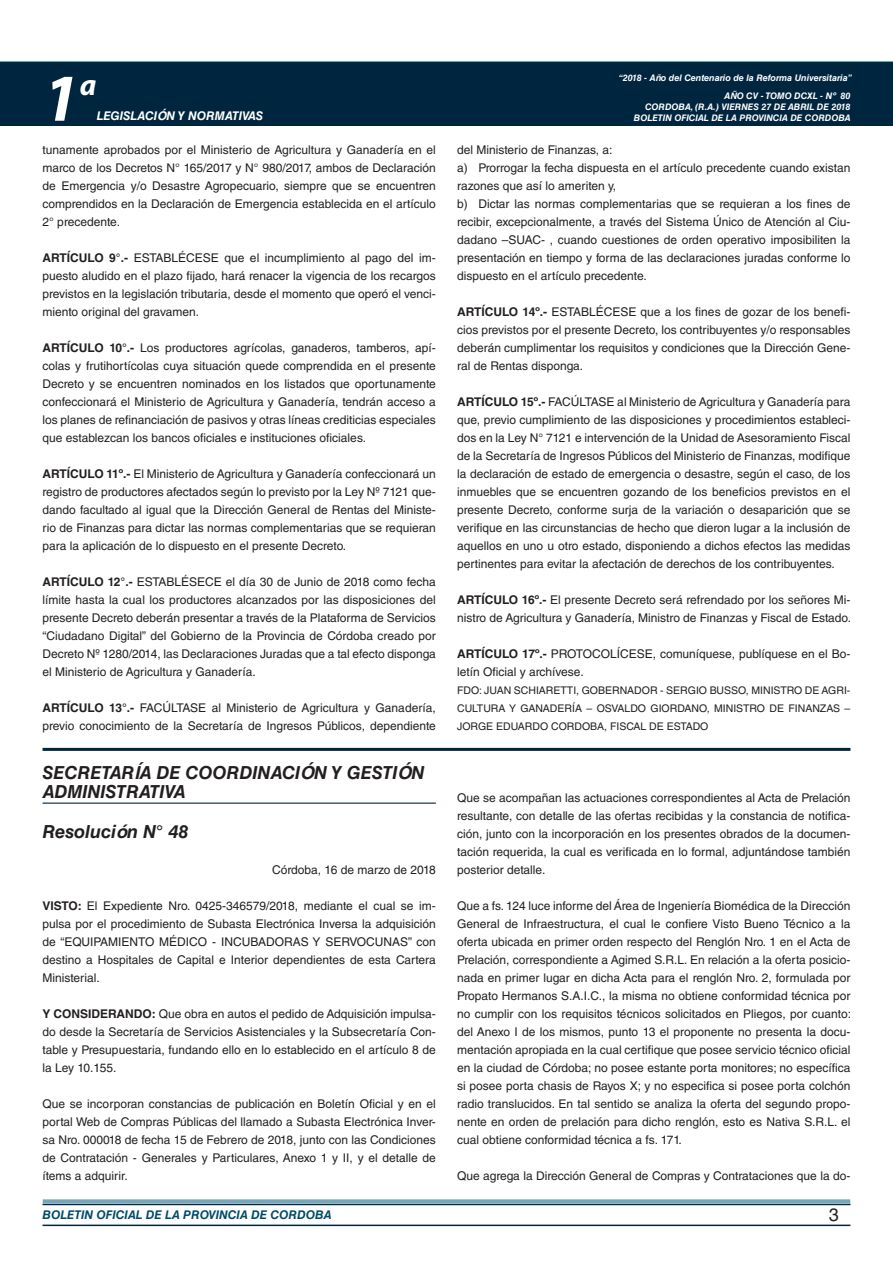
<style>
.page{position:relative;width:893px;height:1263px;background:#fff}
.page>*{position:absolute;margin:0;border:0;box-sizing:border-box;transform-origin:0 0}
.t1{font:italic 700 67.5px "Myriad Pro";color:#fff}
.t2{font:italic 700 30px "Myriad Pro";color:#fff}
.NOMBRE_DE_MINISTERIO{font:italic 700 18px/19.5px "Helvetica LT Std";color:#231f20}
.DOC__N{font:italic 700 18px "Helvetica LT Std";color:#231f20}
.t3{font:18px "Helvetica LT Std";color:#231f20}
.TEXTO_BASE{font:12px/18px "Helvetica LT Std";color:#231f20;text-align:justify}
.t4{font:italic 700 12px "Helvetica LT Std";color:#004b6c}
.FECHA{font:12px "Helvetica LT Std";color:#231f20}
.t5{font:italic 700 12px "Helvetica LT Std";color:#fff}
.FIRMA{font:10.5px/18px "Helvetica LT Std";color:#231f20;text-align:justify}
.t6{font:italic 700 9px/10.8px "Helvetica LT Std";color:#fff;text-align:right}
.s1{font-weight:700}
</style>
<div class="page">
<div style="left:0;top:61px;width:893px;height:6px;background:#73a5b8"></div>
<div style="left:0;top:62px;width:893px;height:64px;background:#00263f"></div>
<hr style="left:43px;top:1224px;width:807px;height:2px;background:#00263f">
<div style="left:42px;top:1198px;width:809px;height:8px;background:#fff;opacity:.75"></div>
<hr style="left:43px;top:802px;width:393px;height:2px;background:#00263f">
<hr style="left:43px;top:748px;width:807px;height:3px;background:#00263f">
<h1 class="t1" style="left:43px;top:54px;width:38px">1</h1>
<h2 class="t2" style="left:80px;top:66px;width:18px">a</h2>
<p class="t5" style="left:97px;top:109px;width:168px">LEGISLACIÓN Y NORMATIVAS</p>
<p class="TEXTO_BASE" style="left:43px;top:141px;width:395px">tunamente aprobados por el Ministerio de Agricultura y Ganadería en el marco de los Decretos N° 165/2017 y N° 980/2017, ambos de Declaración de Emergencia y/o Desastre Agropecuario, siempre que se encuentren comprendidos en la Declaración de Emergencia establecida en el artículo 2° precedente.</p>
<p class="TEXTO_BASE" style="left:43px;top:249px;width:395px"><span class="s1">ARTÍCULO 9°.-</span> ESTABLÉCESE que el incumplimiento al pago del im&shy;puesto aludido en el plazo fijado, hará renacer la vigencia de los recargos previstos en la legislación tributaria, desde el momento que operó el venci&shy;miento original del gravamen.</p>
<p class="TEXTO_BASE" style="left:43px;top:339px;width:395px"><span class="s1">ARTÍCULO 10°.-</span> Los productores agrícolas, ganaderos, tamberos, apí&shy;colas y frutihortícolas cuya situación quede comprendida en el presente Decreto y se encuentren nominados en los listados que oportunamente confeccionará el Ministerio de Agricultura y Ganadería, tendrán acceso a los planes de refinanciación de pasivos y otras líneas crediticias especiales que establezcan los bancos oficiales e instituciones oficiales.</p>
<p class="TEXTO_BASE" style="left:43px;top:465px;width:395px"><span class="s1">ARTÍCULO 11º.-</span> El Ministerio de Agricultura y Ganadería confeccionará un registro de productores afectados según lo previsto por la Ley Nº 7121 que&shy;dando facultado al igual que la Dirección General de Rentas del Ministe&shy;rio de Finanzas para dictar las normas complementarias que se requieran para la aplicación de lo dispuesto en el presente Decreto.</p>
<p class="TEXTO_BASE" style="left:43px;top:573px;width:395px"><span class="s1">ARTÍCULO 12°.-</span> ESTABLÉSECE el día 30 de Junio de 2018 como fecha límite hasta la cual los productores alcanzados por las disposiciones del presente Decreto deberán presentar a través de la Plataforma de Servicios “Ciudadano Digital” del Gobierno de la Provincia de Córdoba creado por Decreto Nº 1280/2014, las Declaraciones Juradas que a tal efecto disponga el Ministerio de Agricultura y Ganadería.</p>
<p class="TEXTO_BASE" style="left:43px;top:699px;width:395px"><span class="s1">ARTÍCULO 13°.-</span> FACÚLTASE al Ministerio de Agricultura y Ganadería, previo conocimiento de la Secretaría de Ingresos Públicos, dependiente</p>
<p class="NOMBRE_DE_MINISTERIO" style="left:43px;top:762px;width:383px">SECRETARÍA DE COORDINACIÓN Y GESTIÓN<br>ADMINISTRATIVA</p>
<p class="DOC__N" style="left:43px;top:820px;width:147px">Resolución N° 48</p>
<p class="FECHA" style="left:272px;top:863px;width:165px">Córdoba, 16 de marzo de 2018</p>
<p class="TEXTO_BASE" style="left:43px;top:897px;width:395px"><span class="s1">VISTO:</span> El Expediente Nro. 0425-346579/2018, mediante el cual se im&shy;pulsa por el procedimiento de Subasta Electrónica Inversa la adquisición de “EQUIPAMIENTO MÉDICO - INCUBADORAS Y SERVOCUNAS” con destino a Hospitales de Capital e Interior dependientes de esta Cartera Ministerial.</p>
<p class="TEXTO_BASE" style="left:43px;top:1005px;width:395px"><span class="s1">Y CONSIDERANDO:</span> Que obra en autos el pedido de Adquisición impulsa&shy;do desde la Secretaría de Servicios Asistenciales y la Subsecretaría Con&shy;table y Presupuestaria, fundando ello en lo establecido en el artículo 8 de la Ley 10.155.</p>
<p class="TEXTO_BASE" style="left:43px;top:1095px;width:395px">Que se incorporan constancias de publicación en Boletín Oficial y en el portal Web de Compras Públicas del llamado a Subasta Electrónica Inver&shy;sa Nro. 000018 de fecha 15 de Febrero de 2018, junto con las Condiciones de Contratación - Generales y Particulares, Anexo 1 y II, y el detalle de ítems a adquirir.</p>
<p class="t6" style="left:619px;top:72px;width:235px">“2018 - Año del Centenario de la Reforma Universitaria”</p>
<p class="t6" style="left:634px;top:91px;width:218px">AÑO CV - TOMO DCXL - Nº 80<br>CORDOBA, (R.A.) VIERNES 27 DE ABRIL DE 2018<br>BOLETIN OFICIAL DE LA PROVINCIA DE CORDOBA</p>
<p class="TEXTO_BASE" style="left:457px;top:141px;width:157px">del Ministerio de Finanzas, a:</p>
<p class="TEXTO_BASE" style="left:457px;top:159px;width:395px">a) Prorrogar la fecha dispuesta en el artículo precedente cuando existan razones que así lo ameriten y,</p>
<p class="TEXTO_BASE" style="left:457px;top:195px;width:395px">b) Dictar las normas complementarias que se requieran a los fines de recibir, excepcionalmente, a través del Sistema Único de Atención al Ciu&shy;dadano –SUAC- , cuando cuestiones de orden operativo imposibiliten la presentación en tiempo y forma de las declaraciones juradas conforme lo dispuesto en el artículo precedente.</p>
<p class="TEXTO_BASE" style="left:457px;top:303px;width:395px"><span class="s1">ARTÍCULO 14º.-</span> ESTABLÉCESE que a los fines de gozar de los benefi&shy;cios previstos por el presente Decreto, los contribuyentes y/o responsables deberán cumplimentar los requisitos y condiciones que la Dirección Gene&shy;ral de Rentas disponga.</p>
<p class="TEXTO_BASE" style="left:457px;top:393px;width:395px"><span class="s1">ARTÍCULO 15º.-</span> FACÚLTASE al Ministerio de Agricultura y Ganadería para que, previo cumplimiento de las disposiciones y procedimientos estableci&shy;dos en la Ley N° 7121 e intervención de la Unidad de Asesoramiento Fiscal de la Secretaría de Ingresos Públicos del Ministerio de Finanzas, modifique la declaración de estado de emergencia o desastre, según el caso, de los inmuebles que se encuentren gozando de los beneficios previstos en el presente Decreto, conforme surja de la variación o desaparición que se verifique en las circunstancias de hecho que dieron lugar a la inclusión de aquellos en uno u otro estado, disponiendo a dichos efectos las medidas pertinentes para evitar la afectación de derechos de los contribuyentes.</p>
<p class="TEXTO_BASE" style="left:457px;top:591px;width:396px"><span class="s1">ARTÍCULO 16º.-</span> El presente Decreto será refrendado por los señores Mi&shy;nistro de Agricultura y Ganadería, Ministro de Finanzas y Fiscal de Estado.</p>
<p class="TEXTO_BASE" style="left:457px;top:645px;width:395px"><span class="s1">ARTÍCULO 17º.-</span> PROTOCOLÍCESE, comuníquese, publíquese en el Bo&shy;letín Oficial y archívese.</p>
<p class="FIRMA" style="left:457px;top:681px;width:395px">FDO: JUAN SCHIARETTI, GOBERNADOR - SERGIO BUSSO, MINISTRO DE AGRI-CULTURA Y GANADERÍA – OSVALDO GIORDANO, MINISTRO DE FINANZAS – JORGE EDUARDO CORDOBA, FISCAL DE ESTADO</p>
<p class="TEXTO_BASE" style="left:457px;top:789px;width:395px">Que se acompañan las actuaciones correspondientes al Acta de Prelación resultante, con detalle de las ofertas recibidas y la constancia de notifica&shy;ción, junto con la incorporación en los presentes obrados de la documen&shy;tación requerida, la cual es verificada en lo formal, adjuntándose también posterior detalle.</p>
<p class="TEXTO_BASE" style="left:457px;top:897px;width:395px">Que a fs. 124 luce informe del Área de Ingeniería Biomédica de la Dirección General de Infraestructura, el cual le confiere Visto Bueno Técnico a la oferta ubicada en primer orden respecto del Renglón Nro. 1 en el Acta de Prelación, correspondiente a Agimed S.R.L. En relación a la oferta posicio&shy;nada en primer lugar en dicha Acta para el renglón Nro. 2, formulada por Propato Hermanos S.A.I.C., la misma no obtiene conformidad técnica por no cumplir con los requisitos técnicos solicitados en Pliegos, por cuanto: del Anexo I de los mismos, punto 13 el proponente no presenta la docu&shy;mentación apropiada en la cual certifique que posee servicio técnico oficial en la ciudad de Córdoba; no posee estante porta monitores; no específica si posee porta chasis de Rayos X; y no especifica si posee porta colchón radio translucidos. En tal sentido se analiza la oferta del segundo propo&shy;nente en orden de prelación para dicho renglón, esto es Nativa S.R.L. el cual obtiene conformidad técnica a fs. 171.</p>
<p class="TEXTO_BASE" style="left:457px;top:1167px;width:395px">Que agrega la Dirección General de Compras y Contrataciones que la do-</p>
<p class="t4" style="left:43px;top:1208px;width:290px">BOLETIN OFICIAL DE LA PROVINCIA DE CORDOBA</p>
<h3 class="t3" style="left:829px;top:1204px;width:12px">3</h3>
</div>
